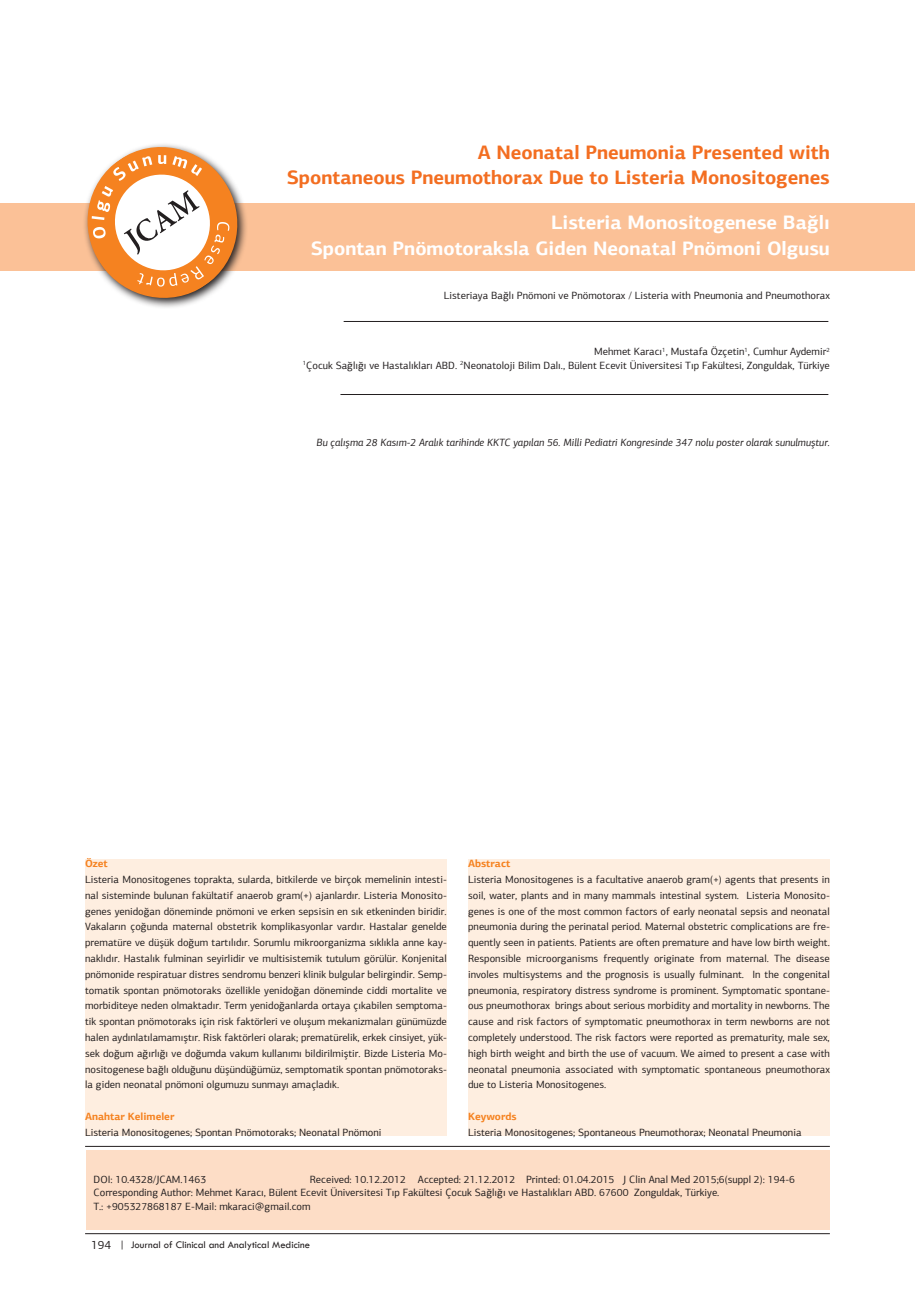
<style>
.page{position:relative;width:915px;height:1306px;background:#fff}
.page>*{position:absolute;margin:0;border:0;box-sizing:border-box;transform-origin:0 0}
.t1{font:700 19.5px/25.5px "PF Agora Sans Pro";color:#f36e21;text-align:right}
.t2{font:700 19.5px/25.5px "PF Agora Sans Pro";color:#fff;text-align:right}
.t3{font:10.5px/15.8px "PF Agora Sans Pro";color:#231f20;text-align:justify}
.t4{font:italic 10.5px "PF Agora Sans Pro";color:#231f20}
.t5{font:10.5px "Tw Cen";color:#231f20}
.t6{font:700 10.5px "PF Agora Sans Pro";color:#f58220}
.s1{font-family:"PF Agora Sans Pro";font-size:12px}
</style>
<div class="page">
<div style="left:87px;top:1150px;width:742px;height:79px;background:#fdddc6"></div>
<div style="left:0;top:203px;width:914px;height:67px;background:#fbc197"></div>
<hr style="left:85px;top:1146px;width:744px;height:1px;background:#231f20">
<hr style="left:343px;top:321px;width:485px;height:1px;background:#231f20">
<hr style="left:340px;top:394px;width:488px;height:1px;background:#231f20">
<svg style="left:77px;top:144px;width:170px;height:164px"></svg>
<div style="left:85px;top:859px;width:361px;height:276px;background:#feeee0"></div>
<div style="left:468px;top:859px;width:361px;height:276px;background:#feeee0"></div>
<hr style="left:85px;top:1233px;width:744px;height:1px;background:#231f20">
<h1 class="t1" style="left:286px;top:139px;width:544px">A Neonatal Pneumonia Presented with<br>Spontaneous Pneumothorax Due to Listeria Monositogenes</h1>
<h1 class="t2" style="left:310px;top:210px;width:520px">Listeria Monositogenese Bağlı<br>Spontan Pnömotoraksla Giden Neonatal Pnömoni Olgusu</h1>
<p class="t3" style="left:444px;top:288px;width:387px">Listeriaya Bağlı Pnömoni ve Pnömotorax / Listeria with Pneumonia and Pneumothorax</p>
<p class="t3" style="left:303px;top:345px;width:528px;line-height:13.5px;text-align:right">Mehmet Karacı<sup>1</sup>, Mustafa Özçetin<sup>1</sup>, Cumhur Aydemir<sup>2<br>1</sup>Çocuk Sağlığı ve Hastalıkları ABD. <sup>2</sup>Neonatoloji Bilim Dalı., Bülent Ecevit Üniversitesi Tıp Fakültesi, Zonguldak, Türkiye</p>
<p class="t4" style="left:316px;top:436px;width:514px">Bu çalışma 28 Kasım-2 Aralık tarihinde KKTC yapılan 56. Milli Pediatri Kongresinde 347 nolu poster olarak sunulmuştur.</p>
<p class="t6" style="left:85px;top:857px;width:24px">Özet</p>
<p class="t3" style="left:85px;top:871px;width:363px">Listeria Monositogenes toprakta, sularda, bitkilerde ve birçok memelinin intesti&shy;nal sisteminde bulunan fakültatif anaerob gram(+) ajanlardır. Listeria Monosito&shy;genes yenidoğan döneminde pnömoni ve erken sepsisin en sık etkeninden biridir.<br>Vakaların çoğunda maternal obstetrik komplikasyonlar vardır. Hastalar genelde prematüre ve düşük doğum tartılıdır. Sorumlu mikroorganizma sıklıkla anne kay&shy;naklıdır. Hastalık fulminan seyirlidir ve multisistemik tutulum görülür. Konjenital pnömonide respiratuar distres sendromu benzeri klinik bulgular belirgindir. Semp&shy;tomatik spontan pnömotoraks özellikle yenidoğan döneminde ciddi mortalite ve morbiditeye neden olmaktadır. Term yenidoğanlarda ortaya çıkabilen semptoma&shy;tik spontan pnömotoraks için risk faktörleri ve oluşum mekanizmaları günümüzde halen aydınlatılamamıştır. Risk faktörleri olarak; prematürelik, erkek cinsiyet, yük&shy;sek doğum ağırlığı ve doğumda vakum kullanımı bildirilmiştir. Bizde Listeria Mo&shy;nositogenese bağlı olduğunu düşündüğümüz, semptomatik spontan pnömotoraks&shy;la giden neonatal pnömoni olgumuzu sunmayı amaçladık.</p>
<p class="t6" style="left:85px;top:1109px;width:91px">Anahtar Kelimeler</p>
<p class="t3" style="left:85px;top:1124px;width:298px">Listeria Monositogenes; Spontan Pnömotoraks; Neonatal Pnömoni</p>
<p class="t6" style="left:468px;top:857px;width:44px">Abstract</p>
<p class="t3" style="left:468px;top:871px;width:363px">Listeria Monositogenes is a facultative anaerob gram(+) agents that presents in soil, water, plants and in many mammals intestinal system. Listeria Monosito&shy;genes is one of the most common factors of early neonatal sepsis and neonatal pneumonia during the perinatal period. Maternal obstetric complications are fre&shy;quently seen in patients. Patients are often premature and have low birth weight.<br>Responsible microorganisms frequently originate from maternal. The disease involes multisystems and the prognosis is usually fulminant. In the congenital pneumonia, respiratory distress syndrome is prominent. Symptomatic spontane&shy;ous pneumothorax brings about serious morbidity and mortality in newborns. The cause and risk factors of symptomatic pneumothorax in term newborns are not completely understood. The risk factors were reported as prematurity, male sex, high birth weight and birth the use of vacuum. We aimed to present a case with neonatal pneumonia associated with symptomatic spontaneous pneumothorax due to Listeria Monositogenes.</p>
<p class="t6" style="left:468px;top:1109px;width:50px">Keywords</p>
<p class="t3" style="left:468px;top:1124px;width:335px">Listeria Monositogenes; Spontaneous Pneumothorax; Neonatal Pneumonia</p>
<p class="t3" style="left:94px;top:1172px;width:702px;line-height:13.5px;text-align:left;text-indent:216px">Received: 10.12.2012 Accepted: 21.12.2012 Printed: 01.04.2015 J Clin Anal Med 2015;6(suppl 2): 194-6<br>Corresponding Author: Mehmet Karacı, Bülent Ecevit Üniversitesi Tıp Fakültesi Çocuk Sağlığı ve Hastalıkları ABD. 67600 Zonguldak, Türkiye.<br>T.: +905327868187 E-Mail: mkaraci@gmail.com</p>
<p class="t3" style="left:94px;top:1171px;width:114px">DOI: 10.4328/JCAM.1463</p>
<p class="t5" style="left:91px;top:1237px;width:220px"><span class="s1">194</span> | Journal of Clinical and Analytical Medicine</p>
<p class="t5" style="left:89px;top:1243px;width:198px"><span class="s1">1</span> | Journal of Clinical and Analytical Medicine</p>
</div>
